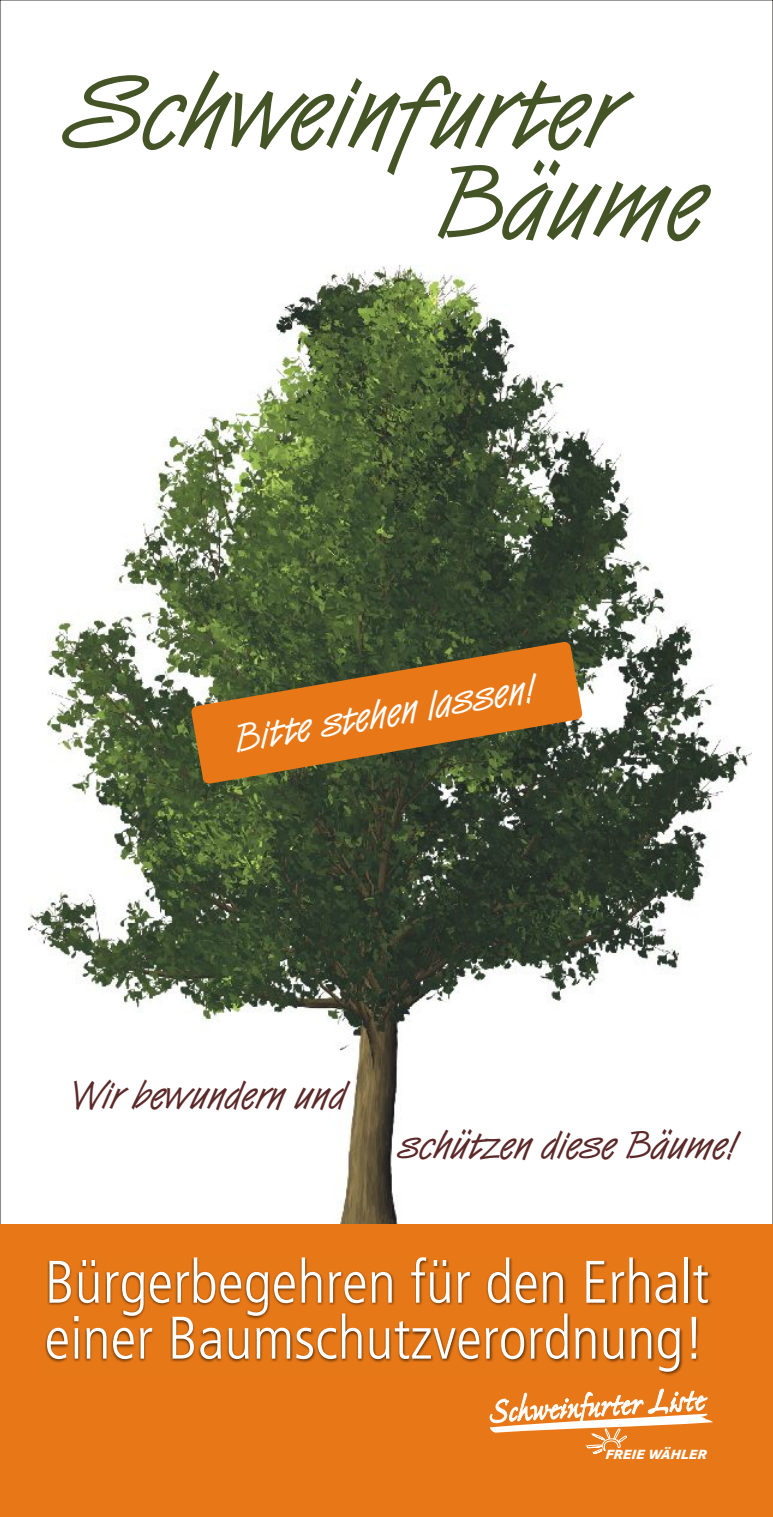
<style>
.page{position:relative;width:773px;height:1517px;background:#fff}
.page>*{position:absolute;margin:0;border:0;box-sizing:border-box;transform-origin:0 0}
.t1{font:106.25px/90.8px "Van Dijk DEE";color:#455426}
.t2{font:300 condensed 60.25px/56px "Frutiger";color:#fff}
.t3{font:40.25px "Van Dijk DEE";color:#fff}
.t4{font:40px "Van Dijk DEE";color:#5c2929}
.t5{font:italic 800 13.75px "Corporate S";letter-spacing:.01em;color:#fff;scale:1.04 1}
</style>
<div class="page">
<img style="left:28px;top:265px;width:723px;height:959px">
<svg style="left:73px;top:1078px;width:669px;height:83px"></svg>
<svg style="left:191px;top:641px;width:391px;height:143px;fill:#e87817"></svg>
<div style="left:0;top:1224px;width:772px;height:293px;background:#e87817"></div>
<img style="left:45px;top:1258px;width:666px;height:117px">
<svg style="left:489px;top:1388px;width:223px;height:66px"></svg>
<h1 class="t1" style="left:438px;top:81px;width:269px;text-indent:-372px">Schweinfurter<br>Bäume</h1>
<p class="t3" style="left:232px;top:725px;width:306px;rotate:-10deg">Bitte stehen lassen!</p>
<p class="t4" style="left:68px;top:1080px;width:279px">Wir bewundern und</p>
<p class="t4" style="left:399px;top:1130px;width:340px">schützen diese Bäume!</p>
<p class="t2" style="left:45px;top:1258px;width:665px">Bürgerbegehren für den Erhalt einer Baumschutzverordnung!</p>
<p class="t5" style="left:605px;top:1449px;width:99px">FREIE WÄHLER</p>
</div>
